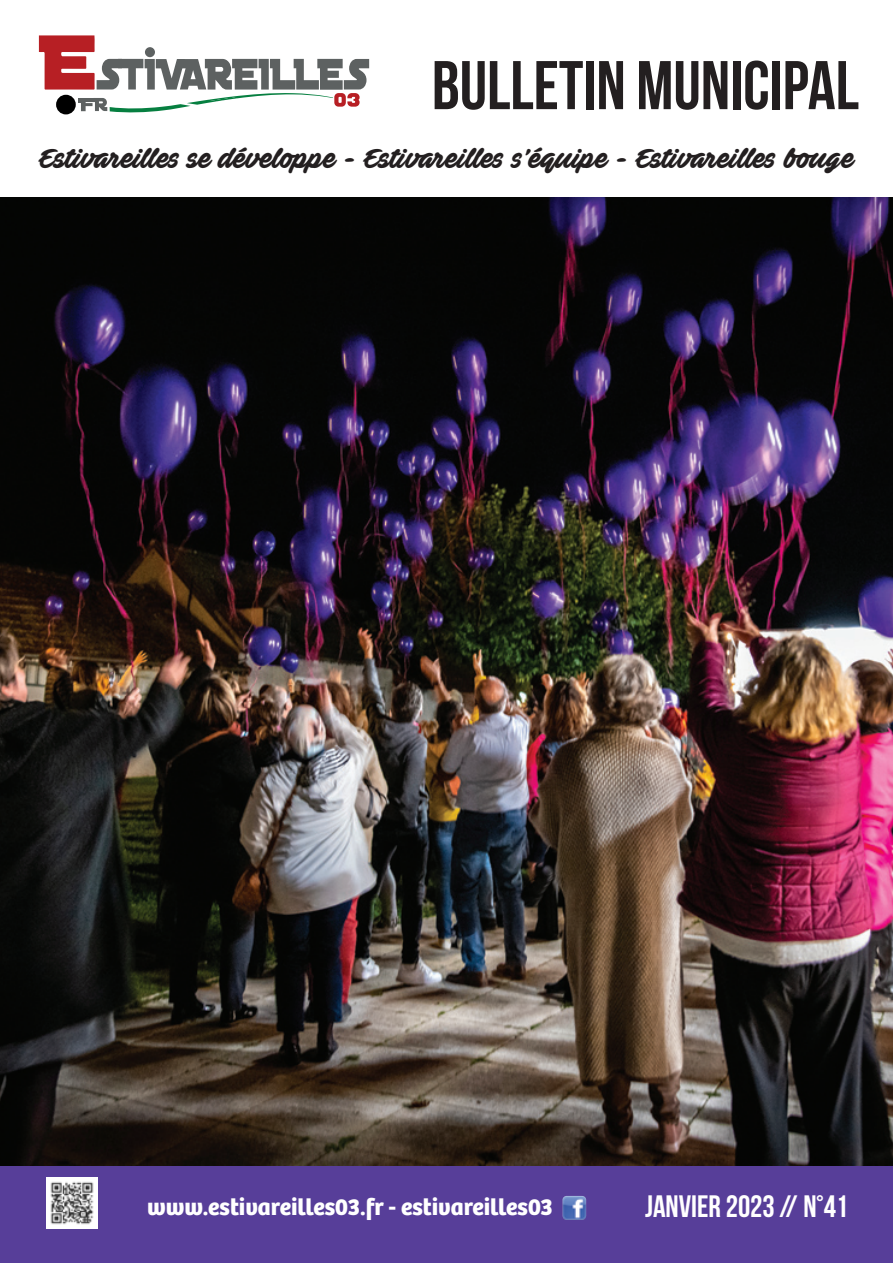
<style>
.page{position:relative;width:893px;height:1263px;background:#fff}
.page>*{position:absolute;margin:0;border:0;box-sizing:border-box;transform-origin:0 0}
.t1{font:68.7px "Bebas Neue";color:#231f20}
.t2{font:30.9px "Bebas Neue";color:#fff}
.t3{font:27px "Ave Fedan PERSONALUSEONLY";color:#231f20}
.t4{font:700 24px "Bree";color:#fff}
</style>
<div class="page">
<div style="left:0;top:1151px;width:893px;height:112px;background:#573e99"></div>
<img style="left:0;top:197px;width:893px;height:968px">
<img style="left:562px;top:1196px;width:24px;height:24px">
<img style="left:46px;top:1177px;width:52px;height:52px">
<div style="left:56px;top:95px;width:20px;height:19px;border:4px solid #000;border-radius:50%"></div>
<svg style="left:39px;top:35px;width:330px;height:78px"></svg>
<p class="t1" style="left:432px;top:45px;width:429px">BULLETIN MUNICIPAL</p>
<p class="t3" style="left:39px;top:148px;width:817px">Estivareilles se développe - Estivareilles s'équipe - Estivareilles bouge</p>
<p class="t4" style="left:147px;top:1199px;width:407px">www.estivareilles03.fr - estivareilles03</p>
<p class="t2" style="left:645px;top:1188px;width:205px">JANVIER 2023 // N°41</p>
</div>
